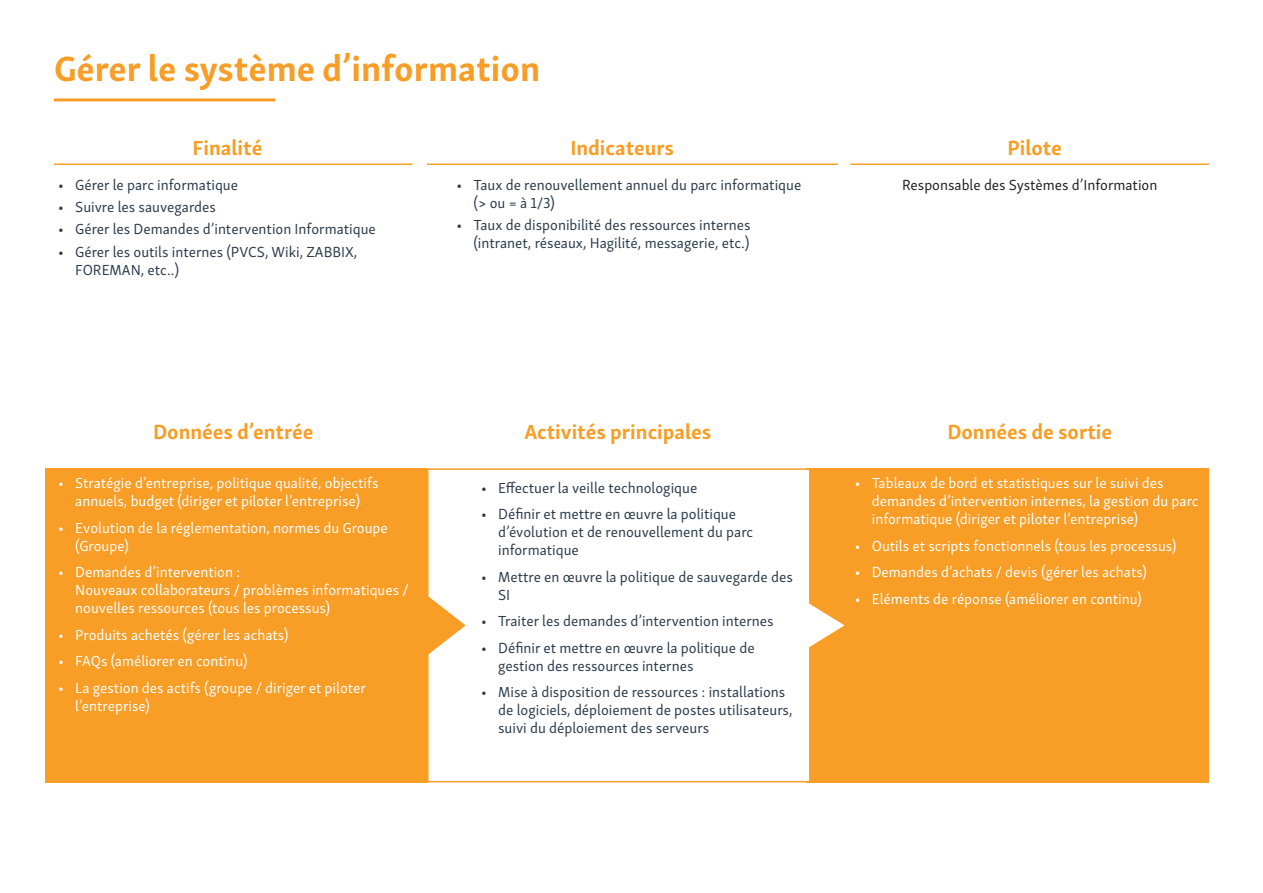
<style>
.page{position:relative;width:1263px;height:893px;background:#fff}
.page>*{position:absolute;margin:0;border:0;box-sizing:border-box;transform-origin:0 0}
.t1{font:700 36px "Skolar Sans Latn";color:#f89d25}
.t2{font:700 21px "Skolar Sans Latn";color:#f89d25}
.t3{font:15px/18px "Skolar Sans Latn";color:#2b3b4a}
.t4{font:15px/18px "Skolar Sans Latn";color:#fff}
.t5{font:15px "Skolar Sans Latn";color:#231f20}
</style>
<div class="page">
<div style="left:807px;top:468px;width:402px;height:314px;background:#f89d25"></div>
<div style="left:45px;top:468px;width:382px;height:314px;background:#f89d25"></div>
<svg style="left:426px;top:468px;width:423px;height:315px"></svg>
<hr style="left:54px;top:98px;width:221px;height:3px;background:#f89d25">
<hr style="left:54px;top:164px;width:358px;height:1px;background:#f89d25">
<hr style="left:850px;top:164px;width:359px;height:1px;background:#f89d25">
<hr style="left:427px;top:164px;width:411px;height:1px;background:#f89d25">
<svg style="left:426px;top:594px;width:40px;height:63px"></svg>
<h1 class="t1" style="left:54px;top:39px;width:488px">Gérer le système d’information</h1>
<h2 class="t2" style="left:193px;top:131px;width:71px">Finalité</h2>
<h2 class="t2" style="left:570px;top:131px;width:105px">Indicateurs</h2>
<h2 class="t2" style="left:1007px;top:131px;width:56px">Pilote</h2>
<p class="t3" style="left:58px;top:175px;width:181px">• Gérer le parc informatique</p>
<p class="t3" style="left:58px;top:197px;width:159px">• Suivre les sauvegardes</p>
<p class="t3" style="left:58px;top:219px;width:319px">• Gérer les Demandes d’intervention Informatique</p>
<p class="t3" style="left:75px;top:241px;width:284px;text-indent:-17px">• Gérer les outils internes (PVCS, Wiki, ZABBIX,<br>FOREMAN, etc..)</p>
<p class="t3" style="left:473px;top:175px;width:329px;text-indent:-17px">• Taux de renouvellement annuel du parc informatique (&gt; ou = à 1/3)</p>
<p class="t3" style="left:456px;top:215px;width:296px;text-align:right">• Taux de disponibilité des ressources internes (intranet, réseaux, Hagilité, messagerie, etc.)</p>
<p class="t5" style="left:902px;top:173px;width:257px">Responsable des Systèmes d’Information</p>
<h2 class="t2" style="left:153px;top:415px;width:162px">Données d’entrée</h2>
<p class="t4" style="left:58px;top:473px;width:322px;text-align:center">• Stratégie d’entreprise, politique qualité, objectifs annuels, budget (diriger et piloter l’entreprise)</p>
<p class="t4" style="left:75px;top:518px;width:314px;text-indent:-17px">• Evolution de la réglementation, normes du Groupe (Groupe)</p>
<p class="t4" style="left:75px;top:562px;width:335px;text-indent:-17px">• Demandes d’intervention :<br>Nouveaux collaborateurs / problèmes informatiques / nouvelles ressources (tous les processus)</p>
<p class="t4" style="left:58px;top:625px;width:232px">• Produits achetés (gérer les achats)</p>
<p class="t4" style="left:58px;top:651px;width:191px">• FAQs (améliorer en continu)</p>
<p class="t4" style="left:75px;top:678px;width:292px;text-indent:-17px">• La gestion des actifs (groupe / diriger et piloter l’entreprise)</p>
<h2 class="t2" style="left:524px;top:415px;width:189px">Activités principales</h2>
<p class="t3" style="left:481px;top:477px;width:218px">• Effectuer la veille technologique</p>
<p class="t3" style="left:498px;top:504px;width:257px;text-indent:-17px">• Définir et mettre en œuvre la politique d’évolution et de renouvellement du parc informatique</p>
<p class="t3" style="left:498px;top:566px;width:296px;text-indent:-17px">• Mettre en œuvre la politique de sauvegarde des<br>SI</p>
<p class="t3" style="left:481px;top:611px;width:294px">• Traiter les demandes d’intervention internes</p>
<p class="t3" style="left:498px;top:637px;width:258px;text-indent:-17px">• Définir et mettre en œuvre la politique de gestion des ressources internes</p>
<p class="t3" style="left:498px;top:682px;width:296px;text-indent:-17px">• Mise à disposition de ressources : installations de logiciels, déploiement de postes utilisateurs, suivi du déploiement des serveurs</p>
<h2 class="t2" style="left:947px;top:415px;width:166px">Données de sortie</h2>
<p class="t4" style="left:872px;top:473px;width:328px;text-indent:-17px">• Tableaux de bord et statistiques sur le suivi des demandes d’intervention internes, la gestion du parc informatique (diriger et piloter l’entreprise)</p>
<p class="t4" style="left:855px;top:536px;width:323px">• Outils et scripts fonctionnels (tous les processus)</p>
<p class="t4" style="left:855px;top:562px;width:294px">• Demandes d’achats / devis (gérer les achats)</p>
<p class="t4" style="left:855px;top:589px;width:289px">• Eléments de réponse (améliorer en continu)</p>
</div>
